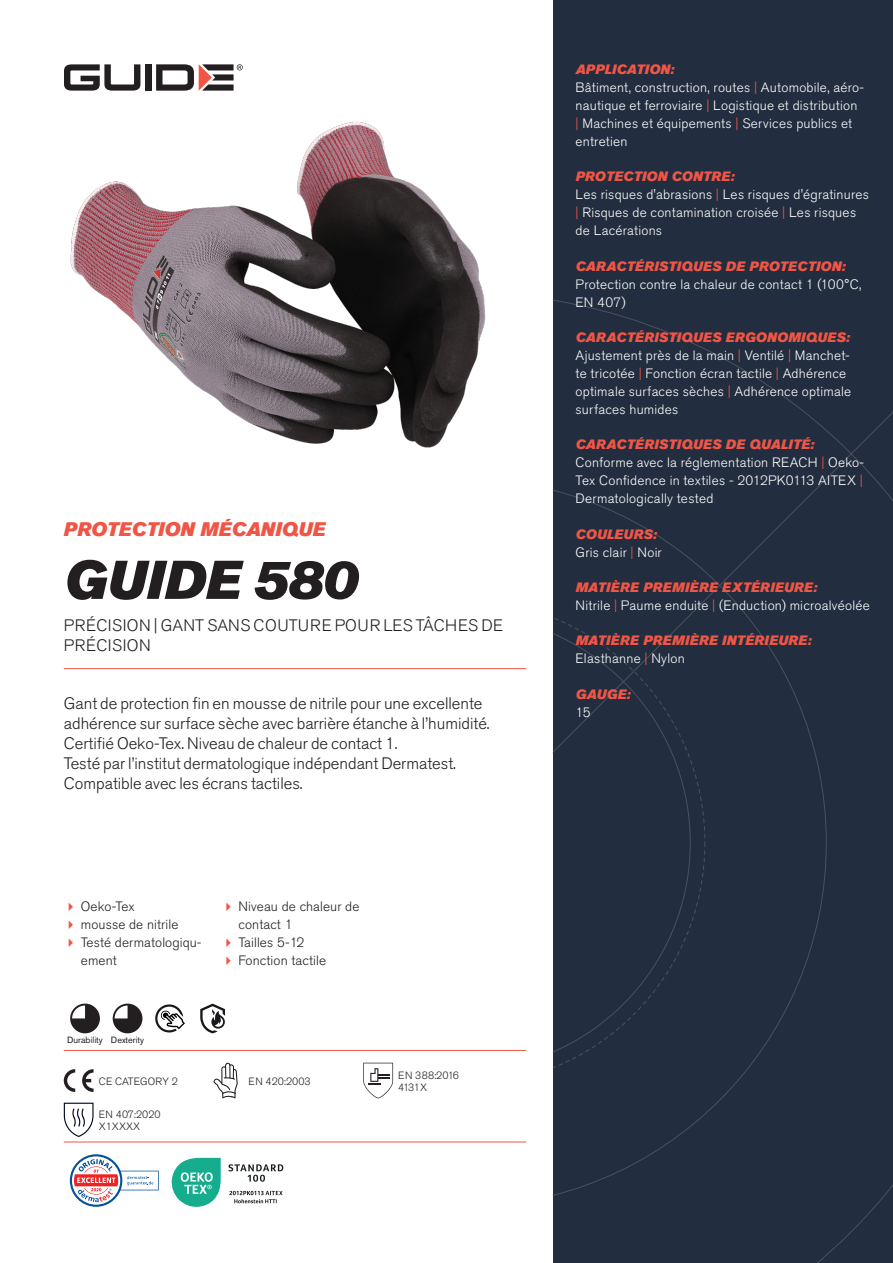
<style>
.page{position:relative;width:893px;height:1263px;background:#fff}
.page>*{position:absolute;margin:0;border:0;box-sizing:border-box;transform-origin:0 0}
.Rubrik{font:italic 54px "Akzidenz Grotesk Pro Super";color:#231f20}
.Överrubrik{font:italic 19.5px "Akzidenz Grotesk Pro Super";color:#f05545}
.Ingress{font:300 16.5px/19.8px "Akzidenz Grotesk Pro";color:#231f20}
.Product_-_AltSegment{font:300 16.5px/19.8px "Akzidenz Grotesk Pro";letter-spacing:.03em;color:#231f20}
.Produkt_-_Brödtext{font:300 13.5px/18px "Akzidenz Grotesk Pro";letter-spacing:.02em;color:#fff}
.Produkt_-_Namn{font:italic 13.5px "Akzidenz Grotesk Pro Super";letter-spacing:.015em;color:#f05545}
.t1{font:300 13.5px/18px "Akzidenz Grotesk Pro";letter-spacing:.01em;color:#231f20}
.t2{font:300 10.5px "Akzidenz Grotesk Pro";color:#231f20}
.Produkt_-_Egenskaper{font:9px "Akzidenz Grotesk Pro";color:#231f20}
.s1{color:#f05545}
</style>
<div class="page">
<div style="left:145px;top:64px;width:7px;height:27px;background:#231f20"></div>
<svg style="left:156px;top:64px;width:87px;height:27px"></svg>
<svg style="left:64px;top:64px;width:76px;height:27px"></svg>
<div style="left:553px;top:0;width:340px;height:1263px;background:#222d3f"></div>
<svg style="left:553px;top:300px;width:340px;height:963px"></svg>
<hr style="left:64px;top:1050px;width:462px;height:1px;background:#f05545">
<hr style="left:64px;top:1142px;width:462px;height:1px;background:#f05545">
<svg style="left:70px;top:1003px;width:30px;height:30px"></svg>
<svg style="left:113px;top:1003px;width:29px;height:30px"></svg>
<svg style="left:155px;top:1004px;width:30px;height:28px"></svg>
<svg style="left:200px;top:1003px;width:25px;height:30px"></svg>
<svg style="left:64px;top:1069px;width:11px;height:23px"></svg>
<svg style="left:82px;top:1069px;width:12px;height:23px"></svg>
<svg style="left:214px;top:1063px;width:24px;height:35px"></svg>
<svg style="left:363px;top:1063px;width:30px;height:35px"></svg>
<svg style="left:64px;top:1103px;width:30px;height:34px"></svg>
<svg style="left:70px;top:1154px;width:89px;height:53px"></svg>
<svg style="left:172px;top:1158px;width:49px;height:49px"></svg>
<svg style="left:228px;top:1164px;width:55px;height:18px"></svg>
<svg style="left:229px;top:1191px;width:54px;height:12px"></svg>
<img style="left:70px;top:121px;width:416px;height:327px">
<hr style="left:64px;top:668px;width:462px;height:1px;background:#f05545">
<p class="Överrubrik" style="left:64px;top:517px;width:264px">PROTECTION MÉCANIQUE</p>
<p class="Rubrik" style="left:64px;top:545px;width:295px">GUIDE 580</p>
<p class="Product_-_AltSegment" style="left:64px;top:616px;width:441px">PRÉCISION | GANT SANS COUTURE POUR LES TÂCHES DE<br>PRÉCISION</p>
<p class="Ingress" style="left:64px;top:694px;width:427px">Gant de protection fin en mousse de nitrile pour une excellente adhérence sur surface sèche avec barrière étanche à l’humidité.<br>Certifié Oeko-Tex. Niveau de chaleur de contact 1.</p>
<p class="Ingress" style="left:64px;top:753px;width:394px">Testé par l’institut dermatologique indépendant Dermatest.<br>Compatible avec les écrans tactiles.</p>
<p class="t1" style="left:81px;top:897px;width:55px">Oeko-Tex</p>
<p class="t1" style="left:81px;top:915px;width:99px">mousse de nitrile</p>
<p class="t1" style="left:81px;top:933px;width:122px">Testé dermatologiqu&shy;ement</p>
<p class="t1" style="left:238px;top:897px;width:123px">Niveau de chaleur de contact 1</p>
<p class="t1" style="left:238px;top:933px;width:67px">Tailles 5-12</p>
<p class="t1" style="left:238px;top:951px;width:89px">Fonction tactile</p>
<p class="Produkt_-_Egenskaper" style="left:67px;top:1034px;width:37px">Durability</p>
<p class="Produkt_-_Egenskaper" style="left:111px;top:1034px;width:35px">Dexterity</p>
<p class="t2" style="left:99px;top:1074px;width:81px">CE CATEGORY 2</p>
<p class="t2" style="left:248px;top:1074px;width:64px">EN 420:2003</p>
<p class="t2" style="left:99px;top:1107px;width:63px">EN 407:2020</p>
<p class="t2" style="left:99px;top:1119px;width:43px">X1XXXX</p>
<p class="t2" style="left:398px;top:1068px;width:62px">EN 388:2016</p>
<p class="t2" style="left:398px;top:1080px;width:30px">4131X</p>
<p class="Produkt_-_Namn" style="left:576px;top:60px;width:100px">APPLICATION:</p>
<p class="Produkt_-_Brödtext" style="left:576px;top:78px;width:290px">Bâtiment, construction, routes <span class="s1">|</span> Automobile, aéro&shy;nautique et ferroviaire <span class="s1">|</span> Logistique et distribution<br><span class="s1">|</span> Machines et équipements <span class="s1">|</span> Services publics et entretien</p>
<p class="Produkt_-_Namn" style="left:576px;top:168px;width:160px">PROTECTION CONTRE:</p>
<p class="Produkt_-_Brödtext" style="left:576px;top:186px;width:295px">Les risques d'abrasions <span class="s1">|</span> Les risques d'égratinures <span class="s1">|</span> Risques de contamination croisée <span class="s1">|</span> Les risques de Lacérations</p>
<p class="Produkt_-_Namn" style="left:576px;top:257px;width:271px">CARACTÉRISTIQUES DE PROTECTION:</p>
<p class="Produkt_-_Brödtext" style="left:576px;top:275px;width:287px">Protection contre la chaleur de contact 1 (100°C,<br>EN 407)</p>
<p class="Produkt_-_Namn" style="left:576px;top:328px;width:276px">CARACTÉRISTIQUES ERGONOMIQUES:</p>
<p class="Produkt_-_Brödtext" style="left:576px;top:346px;width:277px">Ajustement près de la main <span class="s1">|</span> Ventilé <span class="s1">|</span> Manchet&shy;te tricotée <span class="s1">|</span> Fonction écran tactile <span class="s1">|</span> Adhérence optimale surfaces sèches <span class="s1">|</span> Adhérence optimale surfaces humides</p>
<p class="Produkt_-_Namn" style="left:576px;top:436px;width:240px">CARACTÉRISTIQUES DE QUALITÉ:</p>
<p class="Produkt_-_Brödtext" style="left:576px;top:454px;width:290px;text-align:justify">Conforme avec la réglementation REACH <span class="s1">|</span> Oeko-Tex Confidence in textiles - 2012PK0113 AITEX <span class="s1">| </span>Dermatologically tested</p>
<p class="Produkt_-_Namn" style="left:576px;top:525px;width:83px">COULEURS:</p>
<p class="Produkt_-_Brödtext" style="left:576px;top:543px;width:88px">Gris clair <span class="s1">|</span> Noir</p>
<p class="Produkt_-_Namn" style="left:576px;top:578px;width:243px">MATIÈRE PREMIÈRE EXTÉRIEURE:</p>
<p class="Produkt_-_Brödtext" style="left:576px;top:596px;width:296px">Nitrile <span class="s1">|</span> Paume enduite <span class="s1">|</span> (Enduction) microalvéolée</p>
<p class="Produkt_-_Namn" style="left:576px;top:632px;width:237px">MATIÈRE PREMIÈRE INTÉRIEURE:</p>
<p class="Produkt_-_Brödtext" style="left:576px;top:650px;width:111px">Elasthanne <span class="s1">|</span> Nylon</p>
<p class="Produkt_-_Namn" style="left:576px;top:685px;width:56px">GAUGE:</p>
<p class="Produkt_-_Brödtext" style="left:576px;top:703px;width:17px">15</p>
</div>
